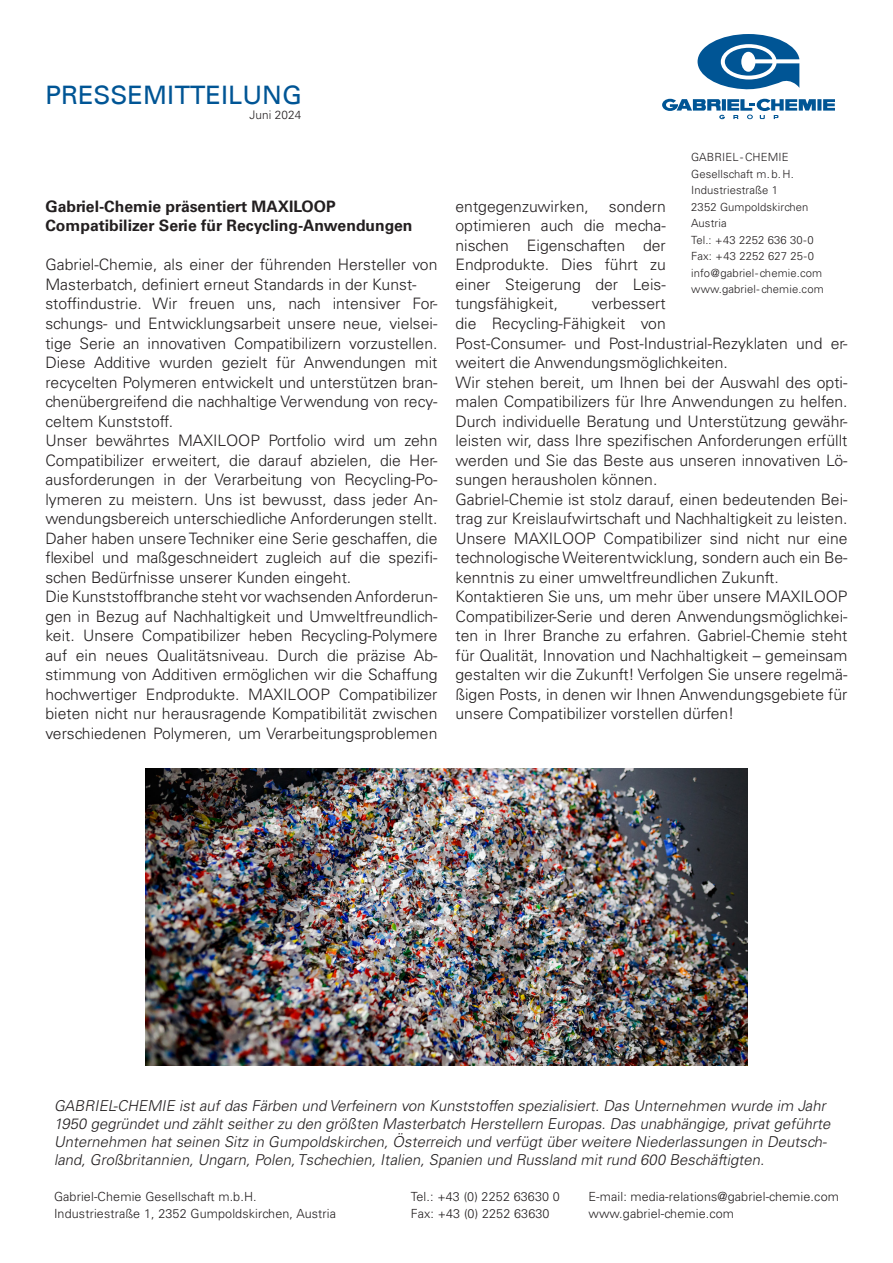
<style>
.page{position:relative;width:893px;height:1263px;background:#fff}
.page>*{position:absolute;margin:0;border:0;box-sizing:border-box;transform-origin:0 0}
.t1{font:25.5px "Univers LT";color:#005595}
.t2{font:300 15.75px/19.5px "Univers LT Std";color:#231f20;text-align:justify}
.t3{font:700 15.75px "Univers LT Std";color:#231f20}
.t4{font:italic 300 15px/18px "Univers LT Std";color:#231f20}
.t5{font:300 12.6px "Univers LT Std";letter-spacing:.01em;color:#231f20}
.t6{font:300 11.85px "Univers LT Std";letter-spacing:.01em;color:#231f20}
.t7{font:300 11.25px/16.5px "Univers LT Std";letter-spacing:.01em;color:#231f20}
</style>
<div class="page">
<svg style="left:698px;top:34px;width:101px;height:56px"></svg>
<svg style="left:823px;top:99px;width:12px;height:12px"></svg>
<svg style="left:817px;top:99px;width:4px;height:12px"></svg>
<svg style="left:662px;top:99px;width:154px;height:20px"></svg>
<img style="left:145px;top:769px;width:603px;height:297px">
<p class="t1" style="left:45px;top:80px;width:258px">PRESSEMITTEILUNG</p>
<p class="t6" style="left:250px;top:108px;width:53px">Juni 2024</p>
<p class="t3" style="left:45px;top:197px;width:292px">Gabriel-Chemie präsentiert MAXILOOP</p>
<p class="t3" style="left:45px;top:217px;width:369px">Compatibilizer Serie für Recycling-Anwendungen</p>
<p class="t2" style="left:45px;top:255px;width:394px">Gabriel-Chemie, als einer der führenden Hersteller von<br>Masterbatch, definiert erneut Standards in der Kunst-</p>
<p class="t2" style="left:45px;top:294px;width:394px">stoffindustrie. Wir freuen uns, nach intensiver For&shy;schungs- und Entwicklungsarbeit unsere neue, vielsei&shy;tige Serie an innovativen Compatibilizern vorzustellen.<br>Diese Additive wurden gezielt für Anwendungen mit recycelten Polymeren entwickelt und unterstützen bran&shy;chenübergreifend die nachhaltige Verwendung von recy&shy;celtem Kunststoff.</p>
<p class="t2" style="left:45px;top:431px;width:394px">Unser bewährtes MAXILOOP Portfolio wird um zehn Compatibilizer erweitert, die darauf abzielen, die Her&shy;ausforderungen in der Verarbeitung von Recycling-Po&shy;lymeren zu meistern. Uns ist bewusst, dass jeder An&shy;wendungsbereich unterschiedliche Anforderungen stellt.<br>Daher haben unsere Techniker eine Serie geschaffen, die flexibel und maßgeschneidert zugleich auf die spezifi&shy;schen Bedürfnisse unserer Kunden eingeht.</p>
<p class="t2" style="left:45px;top:587px;width:394px">Die Kunststoffbranche steht vor wachsenden Anforderun&shy;gen in Bezug auf Nachhaltigkeit und Umweltfreundlich&shy;keit. Unsere Compatibilizer heben Recycling-Polymere auf ein neues Qualitätsniveau. Durch die präzise Ab&shy;stimmung von Additiven ermöglichen wir die Schaffung hochwertiger Endprodukte. MAXILOOP Compatibilizer bieten nicht nur herausragende Kompatibilität zwischen verschiedenen Polymeren, um Verarbeitungsproblemen</p>
<p class="t7" style="left:691px;top:149px;width:99px">GABRIEL -CHEMIE</p>
<p class="t7" style="left:691px;top:166px;width:119px">Gesellschaft m. b. H.<br>Industriestraße 1<br>2352 Gumpoldskirchen</p>
<p class="t7" style="left:691px;top:215px;width:37px">Austria</p>
<p class="t7" style="left:691px;top:232px;width:124px">Tel.: +43 2252 636 30-0</p>
<p class="t7" style="left:691px;top:248px;width:124px">Fax: +43 2252 627 25-0</p>
<p class="t7" style="left:691px;top:265px;width:132px">info@gabriel- chemie.com</p>
<p class="t7" style="left:691px;top:281px;width:134px">www.gabriel- chemie.com</p>
<p class="t2" style="left:455px;top:197px;width:212px;text-indent:153px">sondern optimieren auch die mecha&shy;nischen Eigenschaften der Endprodukte. Dies führt zu einer Steigerung der Leis&shy;tungsfähigkeit,</p>
<p class="t2" style="left:455px;top:197px;width:135px">entgegenzuwirken,</p>
<p class="t2" style="left:455px;top:294px;width:394px;text-align:left;text-indent:136px">verbessert<br>die Recycling-Fähigkeit von<br>Post-Consumer- und Post-Industrial-Rezyklaten und er&shy;weitert die Anwendungsmöglichkeiten.</p>
<p class="t2" style="left:455px;top:372px;width:394px">Wir stehen bereit, um Ihnen bei der Auswahl des opti&shy;malen Compatibilizers für Ihre Anwendungen zu helfen.<br>Durch individuelle Beratung und Unterstützung gewähr&shy;leisten wir, dass Ihre spezifischen Anforderungen erfüllt werden und Sie das Beste aus unseren innovativen Lö&shy;sungen herausholen können.</p>
<p class="t2" style="left:455px;top:489px;width:394px">Gabriel-Chemie ist stolz darauf, einen bedeutenden Bei&shy;trag zur Kreislaufwirtschaft und Nachhaltigkeit zu leisten.<br>Unsere MAXILOOP Compatibilizer sind nicht nur eine technologische Weiterentwicklung, sondern auch ein Be&shy;kenntnis zu einer umweltfreundlichen Zukunft.</p>
<p class="t2" style="left:455px;top:587px;width:394px">Kontaktieren Sie uns, um mehr über unsere MAXILOOP Compatibilizer-Serie und deren Anwendungsmöglichkei&shy;ten in Ihrer Branche zu erfahren. Gabriel-Chemie steht für Qualität, Innovation und Nachhaltigkeit – gemeinsam gestalten wir die Zukunft! Verfolgen Sie unsere regelmä&shy;ßigen Posts, in denen wir Ihnen Anwendungsgebiete für unsere Compatibilizer vorstellen dürfen!</p>
<p class="t4" style="left:54px;top:1097px;width:781px">GABRIEL-CHEMIE ist auf das Färben und Verfeinern von Kunststoffen spezialisiert. Das Unternehmen wurde im Jahr 1950 gegründet und zählt seither zu den größten Masterbatch Herstellern Europas. Das unabhängige, privat geführte Unternehmen hat seinen Sitz in Gumpoldskirchen, Österreich und verfügt über weitere Niederlassungen in Deutsch&shy;land, Großbritannien, Ungarn, Polen,Tschechien, Italien, Spanien und Russland mit rund 600 Beschäftigten.</p>
<p class="t5" style="left:54px;top:1189px;width:204px">Gabriel-Chemie Gesellschaft m.b.H.</p>
<p class="t5" style="left:411px;top:1189px;width:151px">Tel.: +43 (0) 2252 63630 0</p>
<p class="t5" style="left:588px;top:1189px;width:252px">E-mail: media-relations@gabriel-chemie.com</p>
<p class="t5" style="left:54px;top:1206px;width:284px">Industriestraße 1, 2352 Gumpoldskirchen, Austria</p>
<p class="t5" style="left:411px;top:1206px;width:140px">Fax: +43 (0) 2252 63630</p>
<p class="t5" style="left:588px;top:1206px;width:147px">www.gabriel-chemie.com</p>
</div>
